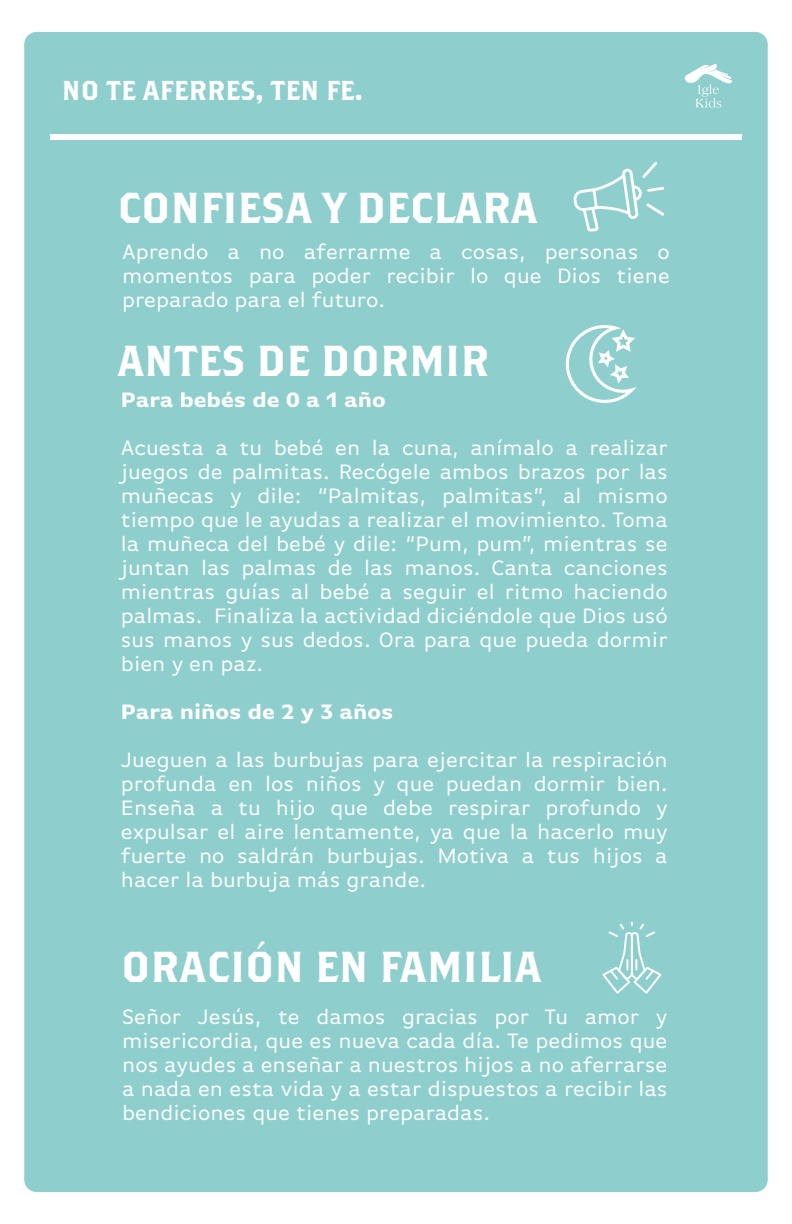
<style>
.page{position:relative;width:792px;height:1224px;background:#fff}
.page>*{position:absolute;margin:0;border:0;box-sizing:border-box;transform-origin:0 0}
.t1{font:43.2px "Brothers OT";color:#fff}
.t2{font:27.2px "Brothers OT";color:#fff}
.t3{font:22px/24px "Basic Gothic Pro";color:#fff;text-align:justify}
.t4{font:700 22px "Basic Gothic Pro";color:#fff}
</style>
<div class="page">
<div style="left:24px;top:32px;width:744px;height:1160px;background:#8ececd;border-radius:12px"></div>
<div style="left:50px;top:134px;width:692px;height:6px;background:#fff"></div>
<svg style="left:602px;top:922px;width:59px;height:72px"></svg>
<svg style="left:573px;top:162px;width:91px;height:70px"></svg>
<svg style="left:684px;top:64px;width:48px;height:44px"></svg>
<svg style="left:565px;top:325px;width:72px;height:78px"></svg>
<p class="t2" style="left:62px;top:78px;width:302px">NO TE AFERRES, TEN FE.</p>
<h1 class="t1" style="left:117px;top:188px;width:422px">CONFIESA Y DECLARA</h1>
<p class="t3" style="left:122px;top:239px;width:549px">Aprendo a no aferrarme a cosas, personas o momentos para poder recibir lo que Dios tiene preparado para el futuro.</p>
<h1 class="t1" style="left:117px;top:342px;width:373px">ANTES DE DORMIR</h1>
<p class="t4" style="left:121px;top:387px;width:266px">Para bebés de 0 a 1 año</p>
<p class="t3" style="left:121px;top:436px;width:548px">Acuesta a tu bebé en la cuna, anímalo a realizar juegos de palmitas. Recógele ambos brazos por las muñecas y dile: “Palmitas, palmitas”, al mismo tiempo que le ayudas a realizar el movimiento. Toma la muñeca del bebé y dile: “Pum, pum”, mientras se juntan las palmas de las manos. Canta canciones mientras guías al bebé a seguir el ritmo haciendo palmas. Finaliza la actividad diciéndole que Dios usó sus manos y sus dedos. Ora para que pueda dormir bien y en paz.</p>
<p class="t4" style="left:121px;top:699px;width:274px">Para niños de 2 y 3 años</p>
<p class="t3" style="left:121px;top:748px;width:548px">Jueguen a las burbujas para ejercitar la respiración profunda en los niños y que puedan dormir bien.<br>Enseña a tu hijo que debe respirar profundo y expulsar el aire lentamente, ya que la hacerlo muy fuerte no saldrán burbujas. Motiva a tus hijos a hacer la burbuja más grande.</p>
<h1 class="t1" style="left:121px;top:947px;width:422px">ORACIÓN EN FAMILIA</h1>
<p class="t3" style="left:122px;top:1005px;width:547px">Señor Jesús, te damos gracias por Tu amor y misericordia, que es nueva cada día. Te pedimos que nos ayudes a enseñar a nuestros hijos a no aferrarse a nada en esta vida y a estar dispuestos a recibir las bendiciones que tienes preparadas.</p>
</div>
